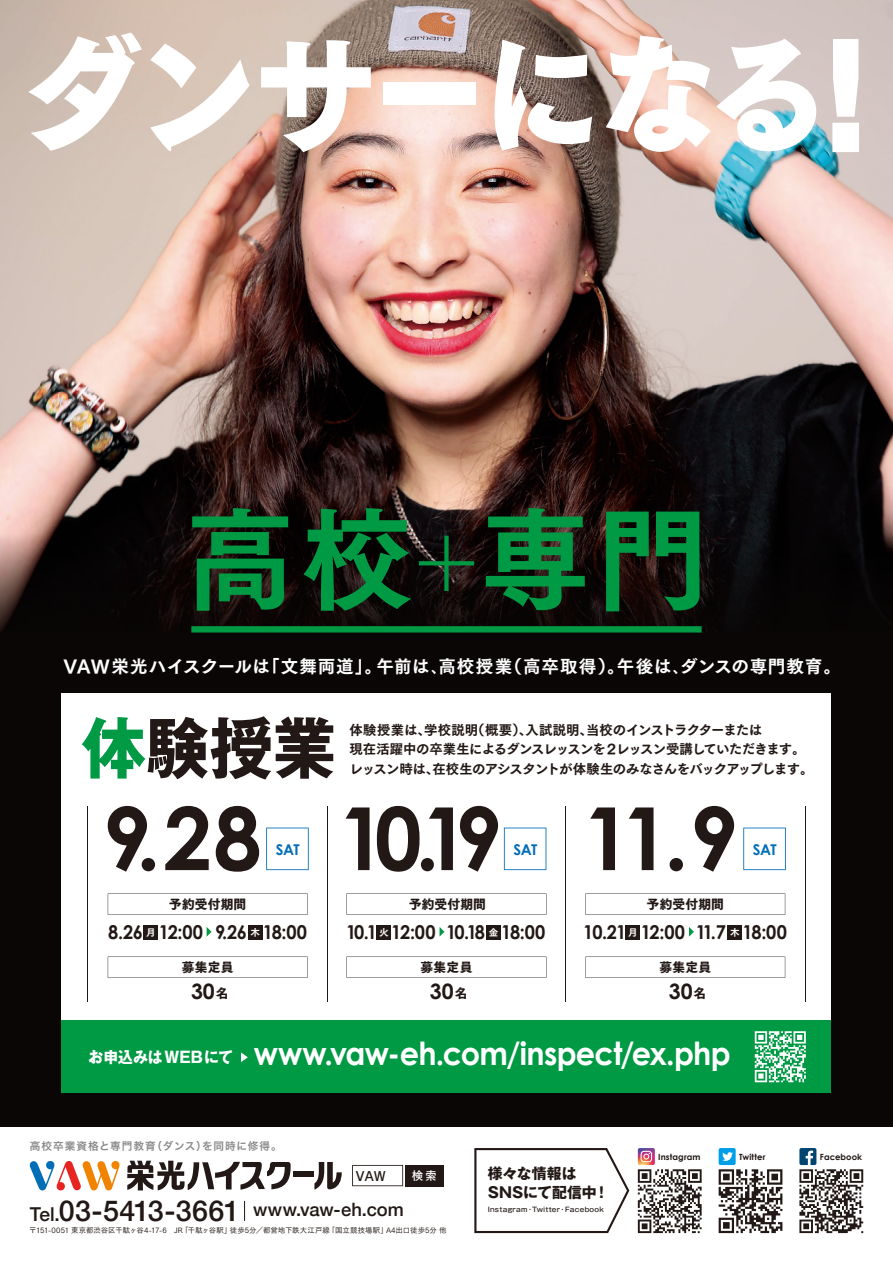
<style>
.page{position:relative;width:893px;height:1263px;background:#fff}
.page>*{position:absolute;margin:0;border:0;box-sizing:border-box;transform-origin:0 0}
.t1{font:126.15px "Tsuku Go Pro U";letter-spacing:-.025em;color:#fff;scale:.92 1}
.t2{font:111.6px "Tsuku Go Pro E";color:#094}
.t3{font:700 87.15px "Century Gothic";letter-spacing:-.125em;color:#221815}
.t4{font:700 66.9px "Gothic MB101 Pro";color:#221815;scale:.95 1}
.t5{font:700 31.95px "Century Gothic";letter-spacing:-.025em;color:#fff;scale:.95 1}
.t6{font:500 28.65px "Helvetica Neue";letter-spacing:.005em;color:#221815}
.t7{font:700 21.3px "Century Gothic";color:#221815}
.t8{font:700 19.2px "Century Gothic";letter-spacing:-.06em;color:#221815;scale:.95 1}
.t9{font:700 19.2px "Century Gothic";letter-spacing:-.03em;color:#221815;scale:.95 1}
.t10{font:500 18.45px "Helvetica Neue";color:#221815}
.t11{font:17.7px "Tsuku Go Pro E";letter-spacing:.025em;color:#fff}
.t12{font:700 14.85px/18.9px "Gothic MB101 Pro";color:#221815}
.t13{font:700 14.85px "Century Gothic";letter-spacing:-.04em;color:#036eb8}
.t14{font:13.35px/19.5px "Tsuku Go Pro E";letter-spacing:-.055em;color:#221815}
.t15{font:12.75px "Tsuku Go Pro H";letter-spacing:.02em;color:#221815}
.t16{font:12.75px "Rodin Pro DB";color:#221815}
.t17{font:11.7px "Tsuku Go Pro B";color:#fff}
.t18{font:10.65px "Hira Kaku Std W6";letter-spacing:.1em;color:#898989}
.t19{font:700 8.55px "Century Gothic";letter-spacing:.01em;color:#221815}
.t20{font:7.5px "Tsuku Go Pro M";letter-spacing:-.005em;color:#221815}
.t21{font:500 6.75px "Gothic MB101 Pro";letter-spacing:.045em;color:#221815}
.s1{font-size:127.95px}
.s2{color:#094}
.s3{font-family:"Tsuku Go Pro H";font-weight:400;font-size:12.75px}
.s4{font-family:"Gothic MB101 Pro";font-size:15.6px}
.s5{font-size:19.2px}
</style>
<div class="page">
<img style="left:0;top:0;width:893px;height:533px">
<div style="left:0;top:632px;width:893px;height:495px;background:#0a0606"></div>
<svg style="left:0;top:533px;width:893px;height:100px;background:#130c0b"></svg>
<div style="left:62px;top:693px;width:769px;height:327px;background:#fff"></div>
<div style="left:62px;top:1020px;width:769px;height:73px;background:#094"></div>
<div style="left:405px;top:1165px;width:38px;height:21px;background:#221815"></div>
<svg style="left:266px;top:827px;width:43px;height:43px"></svg>
<svg style="left:314px;top:1162px;width:28px;height:28px"></svg>
<div style="left:294px;top:1172px;width:20px;height:5px;background:#221815"></div>
<svg style="left:127px;top:1161px;width:164px;height:29px"></svg>
<svg style="left:29px;top:1161px;width:91px;height:29px"></svg>
<svg style="left:244px;top:1201px;width:1px;height:20px"></svg>
<svg style="left:743px;top:827px;width:43px;height:43px"></svg>
<svg style="left:504px;top:827px;width:42px;height:43px"></svg>
<svg style="left:419px;top:561px;width:55px;height:4px"></svg>
<div style="left:444px;top:536px;width:5px;height:55px;background:#094"></div>
<hr style="left:87px;top:806px;width:1px;height:195px;background:#221815">
<hr style="left:805px;top:806px;width:1px;height:195px;background:#221815">
<hr style="left:565px;top:806px;width:1px;height:195px;background:#221815">
<hr style="left:327px;top:806px;width:1px;height:195px;background:#221815">
<svg style="left:108px;top:893px;width:200px;height:22px"></svg>
<svg style="left:108px;top:956px;width:200px;height:22px"></svg>
<svg style="left:347px;top:893px;width:199px;height:22px"></svg>
<svg style="left:347px;top:956px;width:199px;height:22px"></svg>
<svg style="left:585px;top:956px;width:200px;height:22px"></svg>
<svg style="left:585px;top:893px;width:200px;height:22px"></svg>
<svg style="left:755px;top:1031px;width:51px;height:51px"></svg>
<svg style="left:241px;top:1052px;width:7px;height:10px"></svg>
<svg style="left:352px;top:1165px;width:51px;height:21px"></svg>
<svg style="left:474px;top:1148px;width:155px;height:85px"></svg>
<svg style="left:799px;top:1148px;width:64px;height:85px"></svg>
<svg style="left:719px;top:1148px;width:63px;height:85px"></svg>
<svg style="left:638px;top:1148px;width:64px;height:85px"></svg>
<div style="left:191px;top:626px;width:511px;height:6px;background:#094"></div>
<div style="left:144px;top:925px;width:14px;height:14px;background:#221815"></div>
<svg style="left:207px;top:927px;width:5px;height:10px"></svg>
<div style="left:248px;top:925px;width:14px;height:14px;background:#221815"></div>
<div style="left:377px;top:925px;width:14px;height:14px;background:#221815"></div>
<svg style="left:439px;top:927px;width:5px;height:10px"></svg>
<div style="left:486px;top:925px;width:14px;height:14px;background:#221815"></div>
<div style="left:626px;top:925px;width:14px;height:14px;background:#221815"></div>
<svg style="left:689px;top:927px;width:5px;height:10px"></svg>
<div style="left:728px;top:925px;width:14px;height:14px;background:#221815"></div>
<h1 class="t1" style="left:26px;top:25px;width:956px">ダンサーになる<span class="s1">！</span></h1>
<h2 class="t2" style="left:184px;top:460px;width:526px">高校専門</h2>
<h3 class="t11" style="left:63px;top:650px;width:779px">VAW栄光ハイスクールは「文舞両道」。午前は､高校授業（高卒取得）。午後は､ダンスの専門教育。</h3>
<h3 class="t4" style="left:82px;top:692px;width:270px"><span class="s2">体</span>験授業</h3>
<p class="t14" style="left:350px;top:718px;width:465px">体験授業は、学校説明（概要）、入試説明、当校のインストラクターまたは<br>現在活躍中の卒業生によるダンスレッスンを２レッスン受講していただきます。レッスン時は、在校生のアシスタントが体験生のみなさんをバックアップします。</p>
<h3 class="t3" style="left:103px;top:784px;width:50px">9</h3>
<h3 class="t3" style="left:136px;top:784px;width:604px">.28 10.19 11.9</h3>
<p class="t13" style="left:276px;top:840px;width:25px">SAT</p>
<p class="t13" style="left:513px;top:840px;width:25px">SAT</p>
<p class="t13" style="left:753px;top:840px;width:25px">SAT</p>
<p class="t15" style="left:169px;top:897px;width:79px">予約受付期間</p>
<p class="t15" style="left:409px;top:897px;width:79px">予約受付期間</p>
<p class="t15" style="left:647px;top:897px;width:79px">予約受付期間</p>
<h3 class="t9" style="left:108px;top:920px;width:211px">8.26 <sup>月</sup> 12:00 9.26 <sup>木</sup> 18:00</h3>
<h3 class="t8" style="left:346px;top:920px;width:211px">10.1 <sup>火</sup> 12:00 10.18 <sup>金</sup> 18:00</h3>
<h3 class="t8" style="left:583px;top:920px;width:216px">10.21 <sup>月</sup> 12:00 11.7 <sup>木</sup> 18:00</h3>
<p class="t15" style="left:182px;top:960px;width:53px">募集定員</p>
<h3 class="t7" style="left:191px;top:978px;width:25px">30</h3>
<p class="t15" style="left:216px;top:986px;width:14px">名</p>
<p class="t15" style="left:421px;top:960px;width:53px">募集定員</p>
<h3 class="t7" style="left:430px;top:978px;width:39px">30<span class="s3">名</span></h3>
<p class="t15" style="left:659px;top:960px;width:53px">募集定員</p>
<h3 class="t7" style="left:669px;top:978px;width:39px">30<span class="s3">名</span></h3>
<h3 class="t5" style="left:89px;top:1033px;width:677px"><span class="s4">お申込みはWEBにて</span> www.vaw-eh.com/inspect/ex.php</h3>
<p class="t18" style="left:30px;top:1138px;width:254px">高校卒業資格と専門教育（ダンス）を同時に修得。</p>
<p class="t16" style="left:356px;top:1167px;width:31px">VAW</p>
<h3 class="t6" style="left:30px;top:1188px;width:212px"><span class="s5">Tel.</span>03-5413-3661</h3>
<h3 class="t10" style="left:253px;top:1194px;width:152px">www.vaw-eh.com</h3>
<p class="t17" style="left:412px;top:1165px;width:27px">検索</p>
<p class="t20" style="left:29px;top:1224px;width:419px">〒151-0051 東京都渋谷区千駄ヶ谷4-17-6　JR「千駄ヶ谷駅」徒歩5分／都営地下鉄大江戸線「国立競技場駅」A4出口徒歩5分 他</p>
<p class="t12" style="left:488px;top:1162px;width:123px">様々な情報は<br>SNSにて配信中！</p>
<p class="t21" style="left:488px;top:1204px;width:118px">Instagram・Twitter・Facebook</p>
<p class="t19" style="left:658px;top:1152px;width:44px">Instagram</p>
<p class="t19" style="left:739px;top:1152px;width:28px">Twitter</p>
<p class="t19" style="left:820px;top:1152px;width:44px">Facebook</p>
</div>
